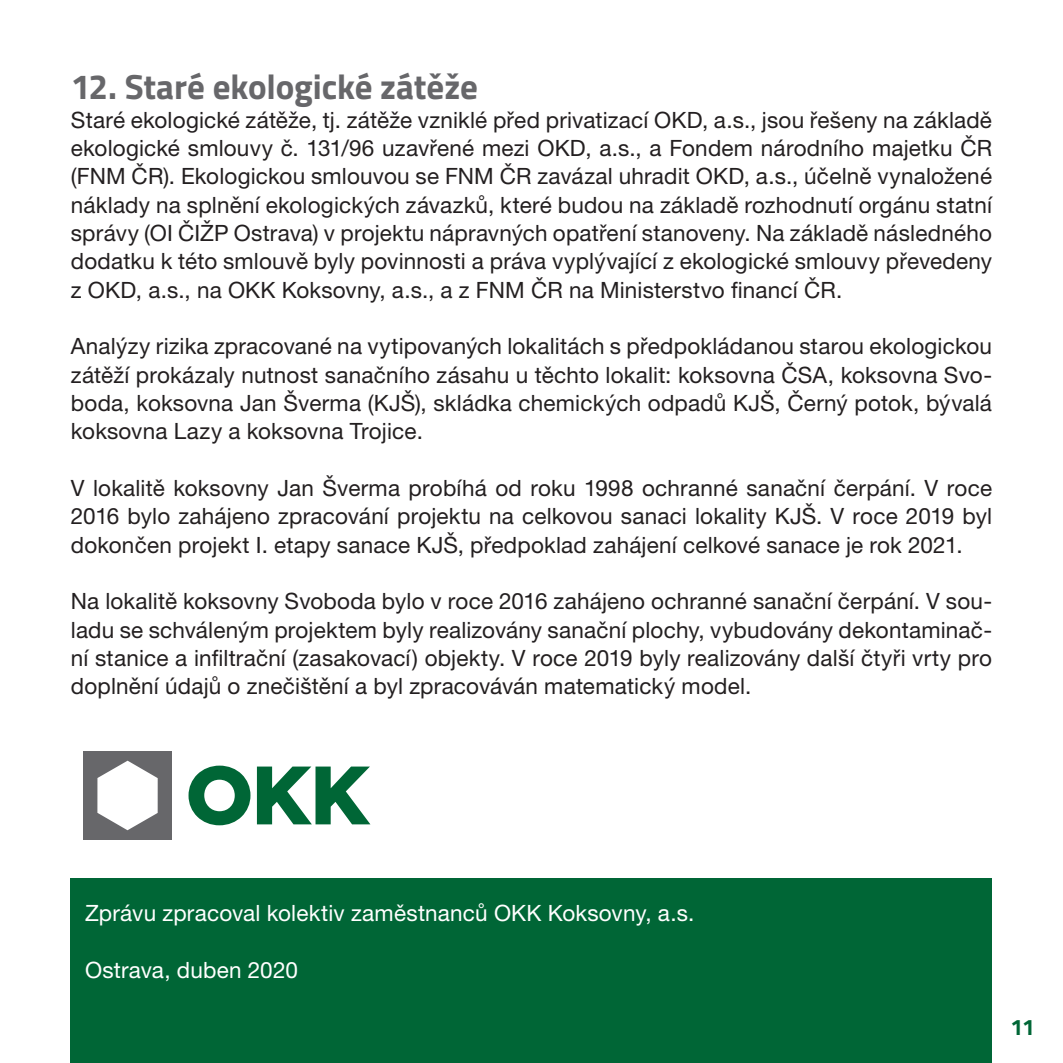
<style>
.page{position:relative;width:1063px;height:1063px;background:#fff}
.page>*{position:absolute;margin:0;border:0;box-sizing:border-box;transform-origin:0 0}
.nadpis{font:700 35px "Titillium Web";letter-spacing:-.005em;color:#67676a}
.text{font:22.5px/28.2px "Helvetica Neue LT Pro";letter-spacing:.01em;color:#231f20;text-align:justify}
.text-2{font:22.5px "Helvetica Neue LT Pro";letter-spacing:.01em;color:#fff}
.t1{font:700 22.5px "Titillium Web";color:#006636}
</style>
<div class="page">
<div style="left:71px;top:879px;width:921px;height:184px;background:#006636"></div>
<svg style="left:189px;top:766px;width:61px;height:59px"></svg>
<svg style="left:257px;top:767px;width:113px;height:57px"></svg>
<div style="left:83px;top:751px;width:89px;height:89px;background:#67676a"></div>
<svg style="left:97px;top:761px;width:61px;height:69px"></svg>
<p class="nadpis" style="left:71px;top:60px;width:409px">12. Staré ekologické zátěže</p>
<p class="text" style="left:71px;top:105px;width:923px">Staré ekologické zátěže, tj. zátěže vzniklé před privatizací OKD, a.s., jsou řešeny na základě ekologické smlouvy č. 131/96 uzavřené mezi OKD, a.s., a Fondem národního majetku ČR (FNM ČR). Ekologickou smlouvou se FNM ČR zavázal uhradit OKD, a.s., účelně vynaložené náklady na splnění ekologických závazků, které budou na základě rozhodnutí orgánu statní správy (OI ČIŽP Ostrava) v projektu nápravných opatření stanoveny. Na základě následného dodatku k této smlouvě byly povinnosti a práva vyplývající z ekologické smlouvy převedeny z OKD, a.s., na OKK Koksovny, a.s., a z FNM ČR na Ministerstvo financí ČR.</p>
<p class="text" style="left:71px;top:332px;width:923px">Analýzy rizika zpracované na vytipovaných lokalitách s předpokládanou starou ekologickou zátěží prokázaly nutnost sanačního zásahu u těchto lokalit: koksovna ČSA, koksovna Svo&shy;boda, koksovna Jan Šverma (KJŠ), skládka chemických odpadů KJŠ, Černý potok, bývalá koksovna Lazy a koksovna Trojice.</p>
<p class="text" style="left:71px;top:473px;width:923px">V lokalitě koksovny Jan Šverma probíhá od roku 1998 ochranné sanační čerpání. V roce 2016 bylo zahájeno zpracování projektu na celkovou sanaci lokality KJŠ. V roce 2019 byl dokončen projekt I. etapy sanace KJŠ, předpoklad zahájení celkové sanace je rok 2021.</p>
<p class="text" style="left:71px;top:587px;width:923px">Na lokalitě koksovny Svoboda bylo v roce 2016 zahájeno ochranné sanační čerpání. V sou&shy;ladu se schváleným projektem byly realizovány sanační plochy, vybudovány dekontaminač&shy;ní stanice a infiltrační (zasakovací) objekty. V roce 2019 byly realizovány další čtyři vrty pro doplnění údajů o znečištění a byl zpracováván matematický model.</p>
<p class="text-2" style="left:85px;top:899px;width:611px">Zprávu zpracoval kolektiv zaměstnanců OKK Koksovny, a.s.</p>
<p class="text-2" style="left:85px;top:956px;width:214px">Ostrava, duben 2020</p>
<p class="t1" style="left:1011px;top:1010px;width:26px">11</p>
</div>
